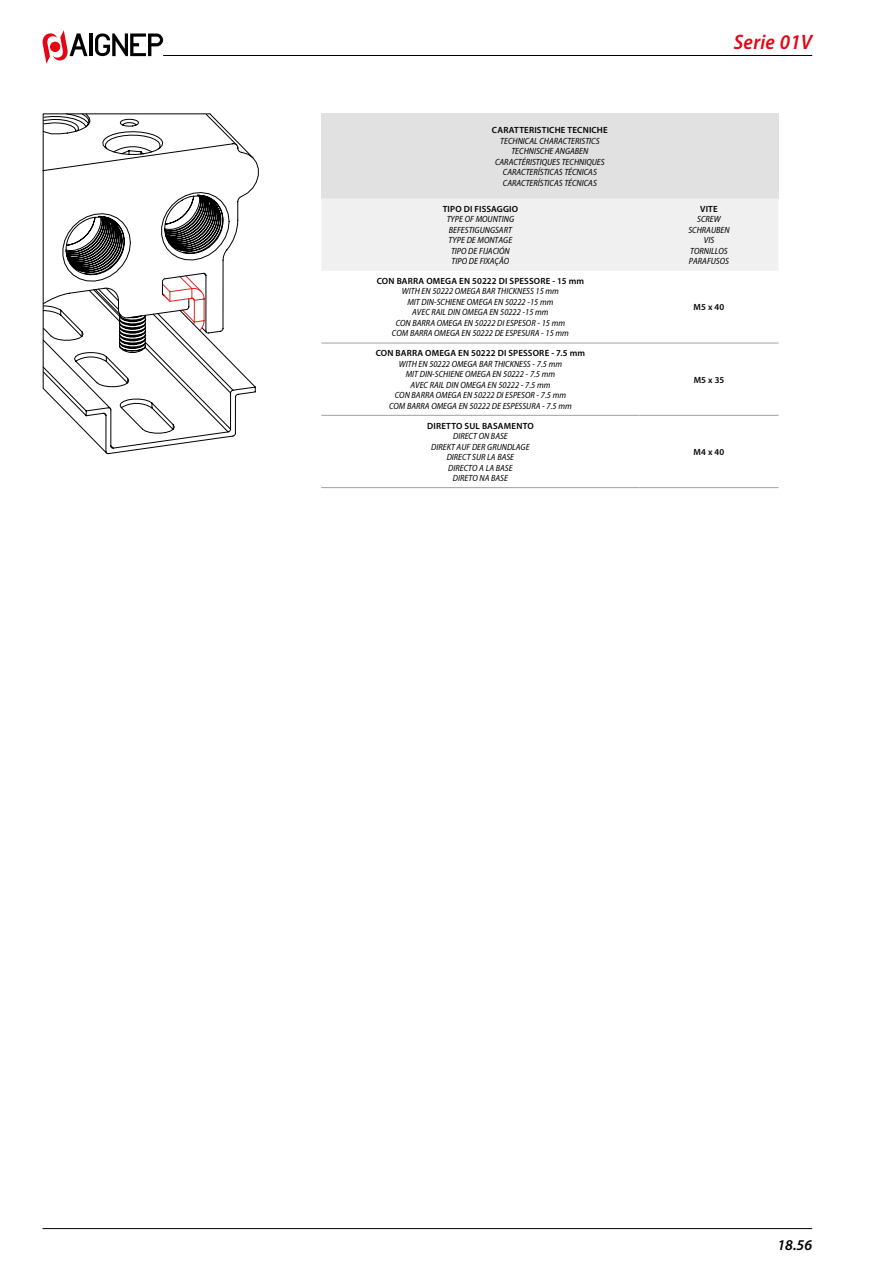
<style>
.page{position:relative;width:893px;height:1263px;background:#fff}
.page>*{position:absolute;margin:0;border:0;box-sizing:border-box;transform-origin:0 0}
.t1{font:italic 600 semi-condensed 21px "Myriad Pro";letter-spacing:.02em;color:#e30613}
.t2{font:italic 600 15px "Myriad Pro";color:#000}
.t3{font:italic semi-condensed 9px/10.5px "Myriad Pro";color:#000;text-align:center}
.t4{font:600 9px "Myriad Pro";letter-spacing:.02em;color:#000}
</style>
<div class="page">
<hr style="left:43px;top:1228px;width:769px;height:1px;background:#000">
<hr style="left:163px;top:55px;width:649px;height:1px;background:#000">
<hr style="left:90px;top:33px;width:3px;height:23px;background:#000">
<svg style="left:95px;top:33px;width:68px;height:23px"></svg>
<svg style="left:42px;top:30px;width:46px;height:34px"></svg>
<svg style="left:102px;top:138px;width:157px;height:316px"></svg>
<svg style="left:43px;top:114px;width:191px;height:335px"></svg>
<svg style="left:43px;top:113px;width:168px;height:276px"></svg>
<svg style="left:127px;top:272px;width:129px;height:116px"></svg>
<div style="left:321px;top:113px;width:457px;height:85px;background:#e1e1e1"></div>
<div style="left:321px;top:198px;width:457px;height:73px;background:#f0f0f0"></div>
<hr style="left:321px;top:487px;width:318px;height:1px;background:#a1a1a1">
<hr style="left:639px;top:487px;width:139px;height:1px;background:#a1a1a1">
<hr style="left:321px;top:343px;width:318px;height:1px;background:#a1a1a1">
<hr style="left:639px;top:343px;width:139px;height:1px;background:#a1a1a1">
<hr style="left:321px;top:415px;width:318px;height:1px;background:#a1a1a1">
<hr style="left:639px;top:415px;width:139px;height:1px;background:#a1a1a1">
<p class="t4" style="left:492px;top:124px;width:117px">CARATTERISTICHE TECNICHE</p>
<p class="t3" style="left:495px;top:135px;width:111px">TECHNICAL CHARACTERISTICS<br>TECHNISCHE ANGABEN<br>CARACTÉRISTIQUES TECHNIQUES<br>CARACTERÍSTICAS TÉCNICAS<br>CARACTERÍSTICAS TÉCNICAS</p>
<p class="t4" style="left:443px;top:203px;width:77px">TIPO DI FISSAGGIO</p>
<p class="t3" style="left:447px;top:214px;width:69px">TYPE OF MOUNTING<br>BEFESTIGUNGSART<br>TYPE DE MONTAGE<br>TIPO DE FIJACIÓN<br>TIPO DE FIXAÇÃO</p>
<p class="t4" style="left:377px;top:275px;width:209px">CON BARRA OMEGA EN 50222 DI SPESSORE - 15 mm</p>
<p class="t3" style="left:392px;top:286px;width:178px">WITH EN 50222 OMEGA BAR THICKNESS 15 mm<br>MIT DIN-SCHIENE OMEGA EN 50222 -15 mm<br>AVEC RAIL DIN OMEGA EN 50222 -15 mm<br>CON BARRA OMEGA EN 50222 DI ESPESOR - 15 mm COM BARRA OMEGA EN 50222 DE ESPESURA - 15 mm</p>
<p class="t4" style="left:376px;top:348px;width:211px">CON BARRA OMEGA EN 50222 DI SPESSORE - 7.5 mm</p>
<p class="t3" style="left:389px;top:359px;width:184px">WITH EN 50222 OMEGA BAR THICKNESS - 7.5 mm<br>MIT DIN-SCHIENE OMEGA EN 50222 - 7.5 mm<br>AVEC RAIL DIN OMEGA EN 50222 - 7.5 mm<br>CON BARRA OMEGA EN 50222 DI ESPESOR - 7.5 mm COM BARRA OMEGA EN 50222 DE ESPESSURA - 7.5 mm</p>
<p class="t4" style="left:427px;top:420px;width:108px">DIRETTO SUL BASAMENTO</p>
<p class="t3" style="left:431px;top:431px;width:100px">DIRECT ON BASE<br>DIREKT AUF DER GRUNDLAGE<br>DIRECT SUR LA BASE<br>DIRECTO A LA BASE<br>DIRETO NA BASE</p>
<h1 class="t1" style="left:734px;top:31px;width:80px">Serie 01V</h1>
<p class="t4" style="left:700px;top:203px;width:19px">VITE</p>
<p class="t3" style="left:688px;top:214px;width:43px">SCREW<br>SCHRAUBEN<br>VIS<br>TORNILLOS<br>PARAFUSOS</p>
<p class="t4" style="left:694px;top:301px;width:32px">M5 x 40</p>
<p class="t4" style="left:694px;top:374px;width:32px">M5 x 35</p>
<p class="t4" style="left:693px;top:446px;width:32px">M4 x 40</p>
<h2 class="t2" style="left:777px;top:1235px;width:36px">18.56</h2>
</div>
